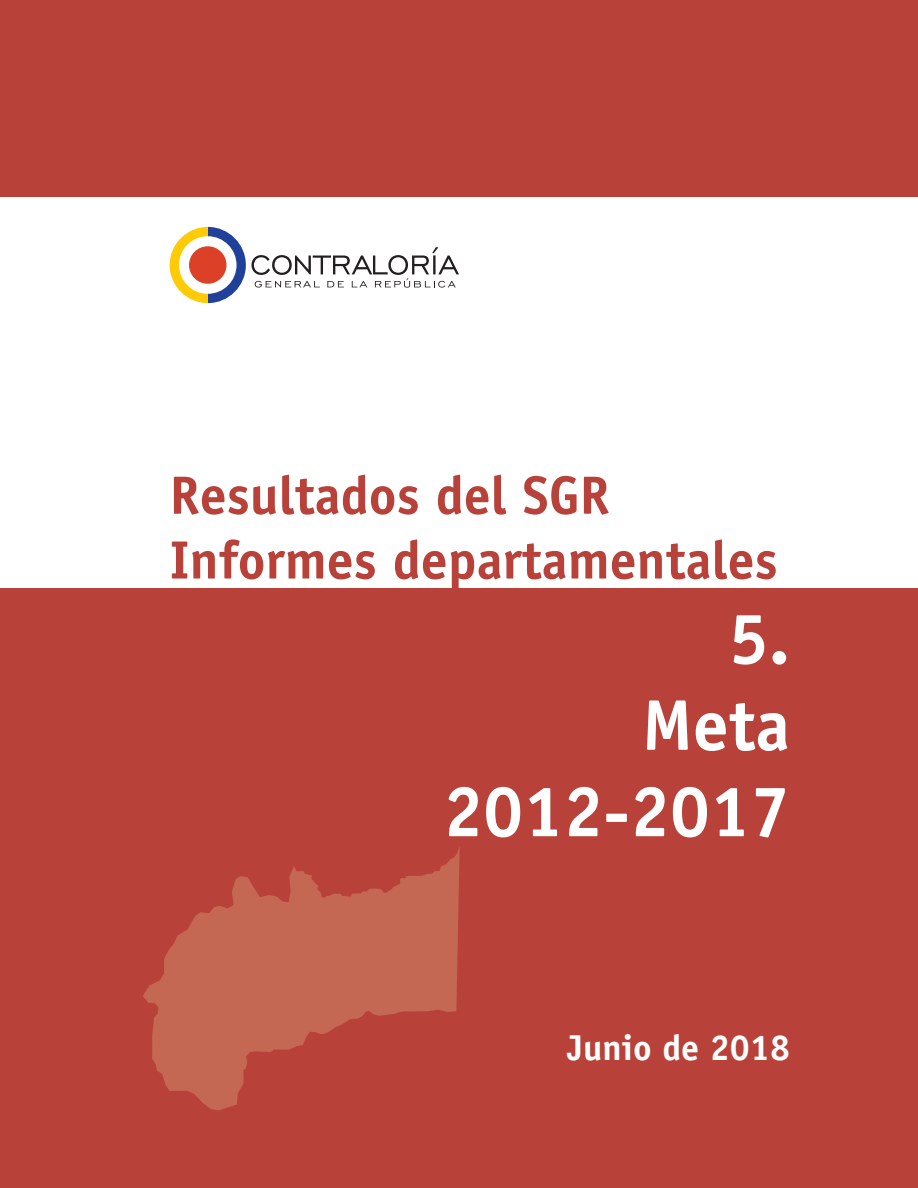
<style>
.page{position:relative;width:918px;height:1188px;background:#fff}
.page>*{position:absolute;margin:0;border:0;box-sizing:border-box;transform-origin:0 0}
.t1{font:700 72px/86.4px "Officina Sans";color:#fff;text-align:right}
.t2{font:700 54px/64.8px "Officina Sans";color:#b84239}
.t3{font:700 36px "Officina Sans";color:#fff}
</style>
<div class="page">
<div style="left:0;top:589px;width:918px;height:599px;background:#b84239"></div>
<div style="left:0;top:0;width:918px;height:196px;background:#b84239"></div>
<svg style="left:170px;top:227px;width:76px;height:76px"></svg>
<svg style="left:252px;top:247px;width:207px;height:41px"></svg>
<svg style="left:143px;top:847px;width:317px;height:263px;fill:#c46753"></svg>
<p class="t2" style="left:170px;top:462px;width:609px">Resultados del SGR<br>Informes departamentales</p>
<h1 class="t1" style="left:443px;top:595px;width:348px">5.<br>Meta<br>2012-2017</h1>
<p class="t3" style="left:567px;top:1026px;width:224px">Junio de 2018</p>
</div>
